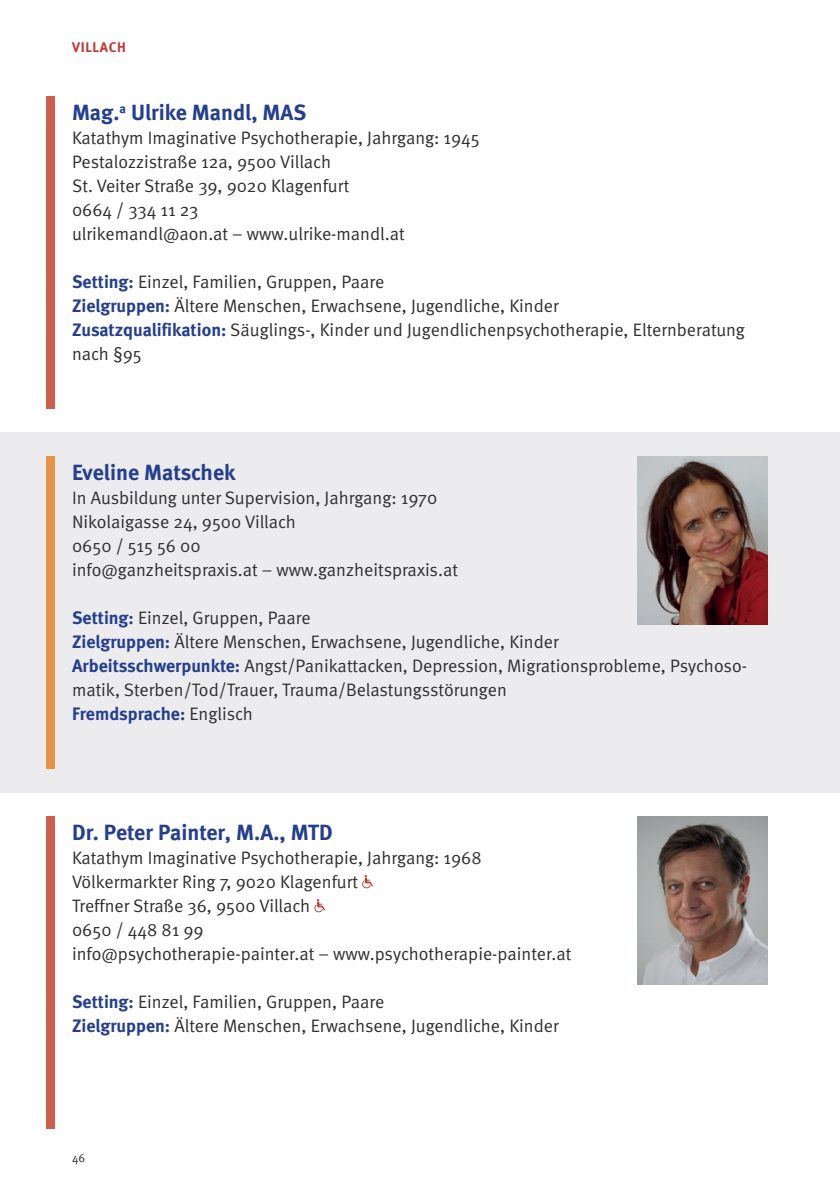
<style>
.page{position:relative;width:840px;height:1191px;background:#fff}
.page>*{position:absolute;margin:0;border:0;box-sizing:border-box;transform-origin:0 0}
.t1{font:700 22px "Meta";color:#253f8e}
.t2{font:18px/24px "Meta Normal";color:#312f30}
.t3{font:700 18px "Meta";color:#253f8e}
.t4{font:700 14px "Meta";letter-spacing:.05em;color:#c23933}
.t5{font:12px "Meta Normal";color:#312f30}
.s1{font-family:"Meta";font-weight:700;color:#253f8e}
.s2{font-family:"Meta Normal";font-weight:400;color:#312f30}
</style>
<div class="page">
<div style="left:0;top:432px;width:839px;height:360px;background:#ececee"></div>
<div style="left:46px;top:456px;width:8px;height:312px;background:#e69349"></div>
<div style="left:46px;top:816px;width:8px;height:312px;background:#cc5f4d"></div>
<div style="left:46px;top:96px;width:8px;height:312px;background:#cc5f4d"></div>
<svg style="left:362px;top:875px;width:10px;height:13px"></svg>
<svg style="left:314px;top:899px;width:11px;height:13px"></svg>
<img style="left:637px;top:816px;width:130px;height:168px">
<img style="left:637px;top:456px;width:130px;height:168px">
<p class="t4" style="left:72px;top:39px;width:55px">VILLACH</p>
<p class="t1" style="left:72px;top:99px;width:235px">Mag.<sup>a</sup> Ulrike Mandl, MAS</p>
<p class="t2" style="left:72px;top:126px;width:409px">Katathym Imaginative Psychotherapie, Jahrgang: 1945<br>Pestalozzistraße 12a, 9500 Villach<br>St. Veiter Straße 39, 9020 Klagenfurt<br>0664 / 334 11 23<br>ulrikemandl@aon.at – www.ulrike-mandl.at</p>
<p class="t2" style="left:72px;top:270px;width:674px"><span class="s1">Setting:</span> Einzel, Familien, Gruppen, Paare<br><span class="s1">Zielgruppen:</span> Ältere Menschen, Erwachsene, Jugendliche, Kinder<br><span class="s1">Zusatzqualifikation:</span> Säuglings-, Kinder und Jugendlichenpsychotherapie, Elternberatung nach §95</p>
<p class="t1" style="left:72px;top:459px;width:165px">Eveline Matschek</p>
<p class="t2" style="left:72px;top:486px;width:387px">In Ausbildung unter Supervision, Jahrgang: 1970<br>Nikolaigasse 24, 9500 Villach<br>0650 / 515 56 00<br>info@ganzheitspraxis.at – www.ganzheitspraxis.at</p>
<p class="t2" style="left:72px;top:606px;width:676px"><span class="s1">Setting:</span> Einzel, Gruppen, Paare<br><span class="s1">Zielgruppen:</span> Ältere Menschen, Erwachsene, Jugendliche, Kinder<br><span class="s1">Arbeitsschwerpunkte:</span> Angst/Panikattacken, Depression, Migrationsprobleme, Psychoso&shy;matik, Sterben/Tod/Trauer, Trauma/Belastungsstörungen</p>
<p class="t3" style="left:72px;top:703px;width:182px">Fremdsprache: <span class="s2">Englisch</span></p>
<p class="t1" style="left:72px;top:819px;width:262px">Dr. Peter Painter, M.A., MTD</p>
<p class="t2" style="left:72px;top:846px;width:500px">Katathym Imaginative Psychotherapie, Jahrgang: 1968<br>Völkermarkter Ring 7, 9020 Klagenfurt<br>Treffner Straße 36, 9500 Villach<br>0650 / 448 81 99<br>info@psychotherapie-painter.at – www.psychotherapie-painter.at</p>
<p class="t2" style="left:72px;top:990px;width:488px"><span class="s1">Setting:</span> Einzel, Familien, Gruppen, Paare<br><span class="s1">Zielgruppen:</span> Ältere Menschen, Erwachsene, Jugendliche, Kinder</p>
<p class="t5" style="left:72px;top:1151px;width:15px">46</p>
</div>
